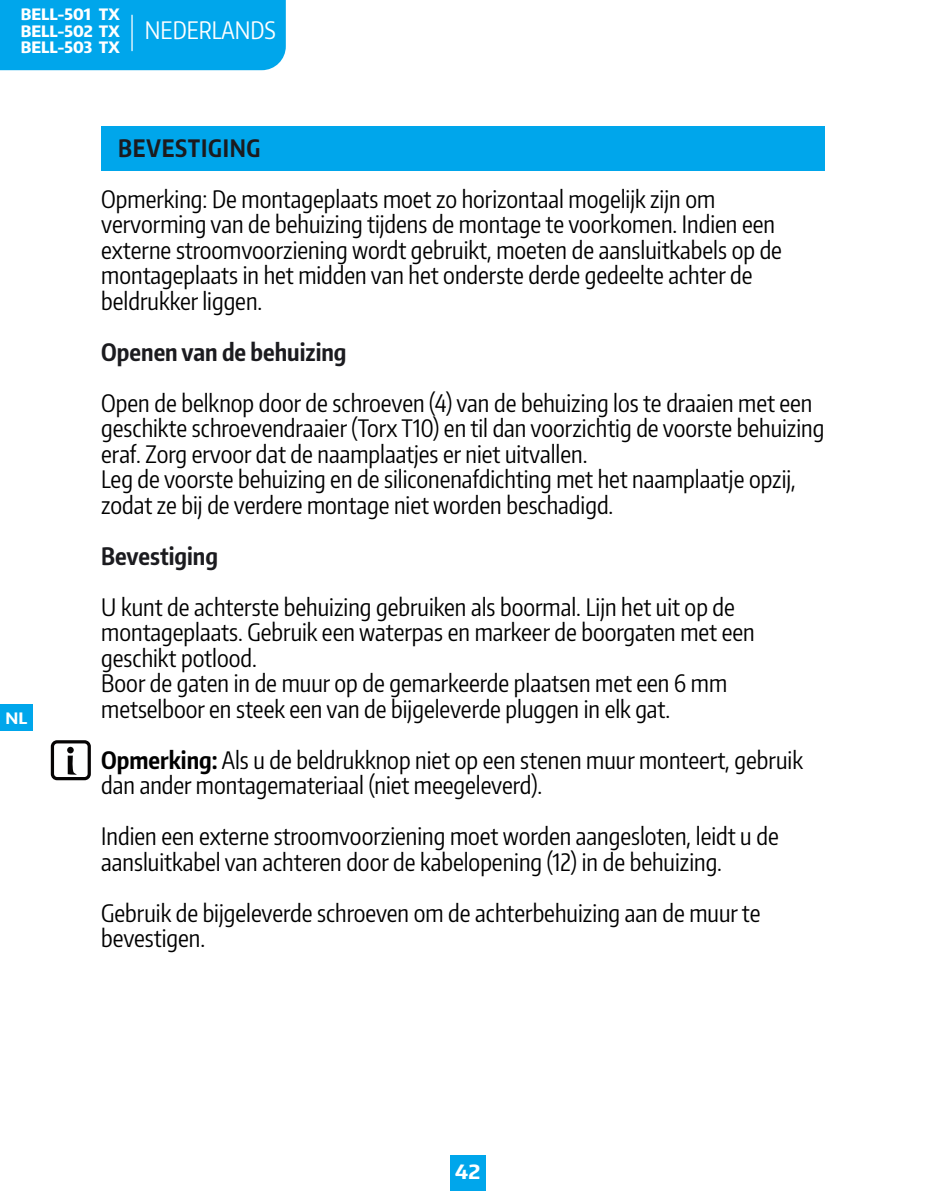
<style>
.page{position:relative;width:936px;height:1191px;background:#fff}
.page>*{position:absolute;margin:0;border:0;box-sizing:border-box;transform-origin:0 0}
.t1{font:24px/25.5px "Encode Sans Compressed";color:#000}
.t2{font:700 24px "Encode Sans Compressed";color:#1b1b1f}
.t3{font:700 24px "Encode Sans Compressed";letter-spacing:.03em;color:#1b1b1f}
.t4{font:24px "Encode Sans Compressed";color:#fff}
.t5{font:700 19.5px "Encode Sans Condensed";color:#fff;scale:1.14 1}
.t6{font:800 15.6px/16.2px "Encode Sans Compressed";color:#fff;text-align:justify;scale:1.14 1}
.t7{font:700 15.6px "Encode Sans Condensed";color:#fff;scale:1.14 1}
.s1{font-weight:700}
</style>
<div class="page">
<div style="left:0;top:0;width:286px;height:70px;background:#00a6eb"></div>
<div style="left:0;top:704px;width:33px;height:27px;background:#00a6eb"></div>
<div style="left:450px;top:1154px;width:36px;height:37px;background:#00a6eb"></div>
<hr style="left:131px;top:15px;width:2px;height:36px;background:#fff">
<div style="left:101px;top:126px;width:723px;height:44px;background:#00a6eb"></div>
<div style="left:51px;top:740px;width:40px;height:40px;border:3px solid #060404;border-radius:5px"></div>
<svg style="left:67px;top:747px;width:10px;height:28px"></svg>
<p class="t6" style="left:21px;top:6px;width:88px">BELL-501 TX BELL-502 TX BELL-503 TX</p>
<p class="t4" style="left:145px;top:15px;width:132px">NEDERLANDS</p>
<p class="t7" style="left:5px;top:707px;width:21px">NL</p>
<p class="t3" style="left:118px;top:132px;width:144px">BEVESTIGING</p>
<p class="t1" style="left:101px;top:185px;width:682px">Opmerking: De montageplaats moet zo horizontaal mogelijk zijn om vervorming van de behuizing tijdens de montage te voorkomen. Indien een externe stroomvoorziening wordt gebruikt, moeten de aansluitkabels op de montageplaats in het midden van het onderste derde gedeelte achter de beldrukker liggen.</p>
<p class="t2" style="left:101px;top:336px;width:247px">Openen van de behuizing</p>
<p class="t1" style="left:101px;top:389px;width:724px">Open de belknop door de schroeven (4) van de behuizing los te draaien met een geschikte schroevendraaier (Torx T10) en til dan voorzichtig de voorste behuizing eraf. Zorg ervoor dat de naamplaatjes er niet uitvallen.<br>Leg de voorste behuizing en de siliconenafdichting met het naamplaatje opzij, zodat ze bij de verdere montage niet worden beschadigd.</p>
<p class="t2" style="left:101px;top:540px;width:118px">Bevestiging</p>
<p class="t1" style="left:101px;top:593px;width:654px">U kunt de achterste behuizing gebruiken als boormal. Lijn het uit op de montageplaats. Gebruik een waterpas en markeer de boorgaten met een geschikt potlood.<br>Boor de gaten in de muur op de gemarkeerde plaatsen met een 6 mm metselboor en steek een van de bijgeleverde pluggen in elk gat.</p>
<p class="t1" style="left:101px;top:746px;width:703px"><span class="s1">Opmerking:</span> Als u de beldrukknop niet op een stenen muur monteert, gebruik dan ander montagemateriaal (niet meegeleverd).</p>
<p class="t1" style="left:101px;top:823px;width:679px">Indien een externe stroomvoorziening moet worden aangesloten, leidt u de aansluitkabel van achteren door de kabelopening (12) in de behuizing.</p>
<p class="t1" style="left:101px;top:899px;width:660px">Gebruik de bijgeleverde schroeven om de achterbehuizing aan de muur te bevestigen.</p>
<p class="t5" style="left:455px;top:1158px;width:23px">42</p>
</div>
